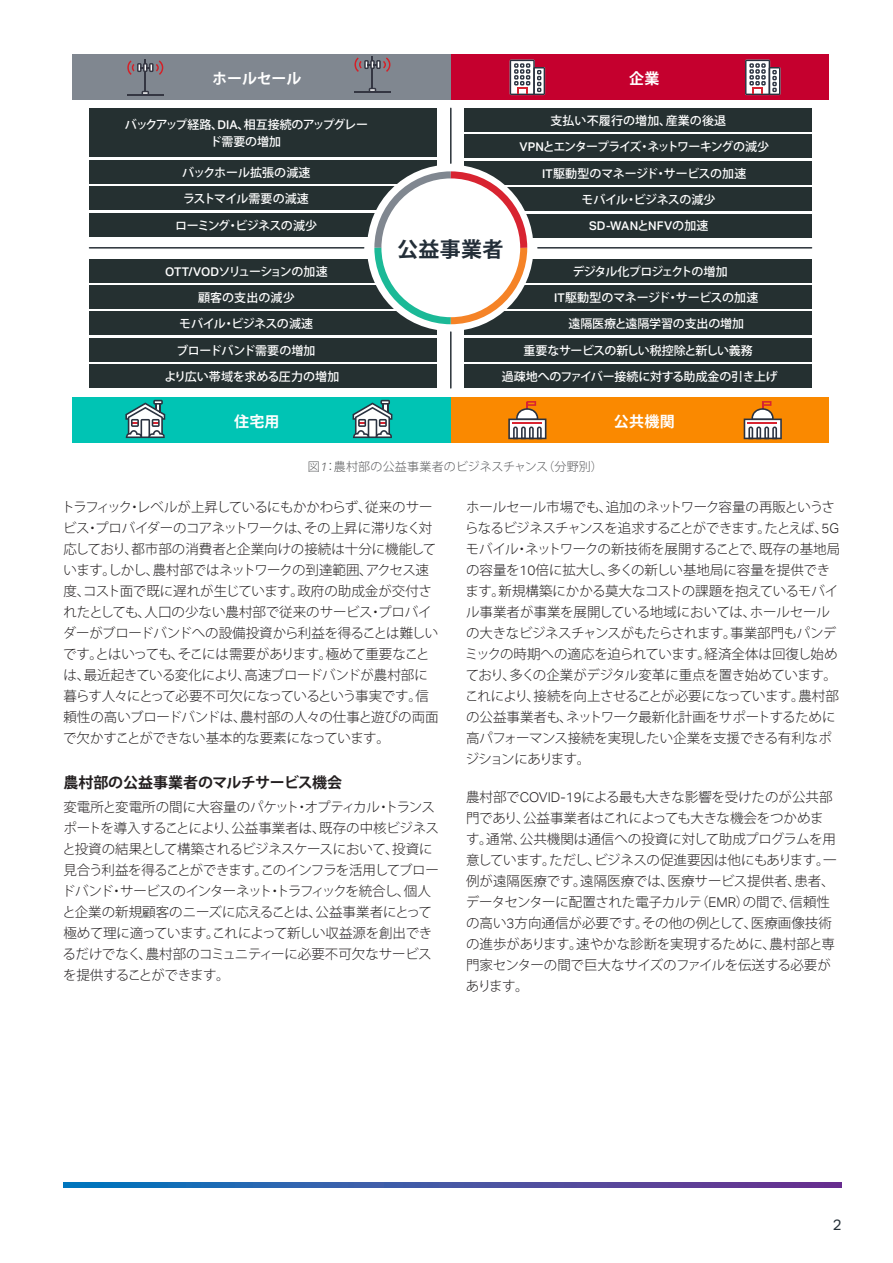
<style>
.page{position:relative;width:893px;height:1263px;background:#fff}
.page>*{position:absolute;margin:0;border:0;box-sizing:border-box;transform-origin:0 0}
.t1{font:700 21px "Koz Go Pr 6 N";letter-spacing:.015em;color:#232e38}
.Headline_for_body_co{font:700 15px "Koz Go Pro";letter-spacing:-.01em;color:#231f20}
.t2{font:700 15px "Koz Go Pr 6 N";letter-spacing:.015em;color:#fff}
.t3{font:15px "Aktiv Grotesk";color:#252f37}
.Body_Copy{font:300 13.5px/21px "Koz Go Pro";letter-spacing:-.02em;color:#231f20}
.t4{font:500 12px/26.4px "Koz Go Pr 6 N";letter-spacing:-.02em;color:#fff;text-align:center}
.Figure_Caption{font:300 12px "Koz Go Pro";letter-spacing:.02em;color:#57585a}
.t5{font:500 12px "Koz Go Pr 6 N";letter-spacing:-.09em;color:#fff}
.t6{font:500 12px "Koz Go Pr 6 N";letter-spacing:-.04em;color:#fff}
.t7{font:500 12px "Koz Go Pr 6 N";letter-spacing:.01em;color:#fff}
.t8{font:500 12px "Koz Go Pr 6 N";color:#fff}
.t9{font:500 12px "Koz Go Pr 6 N";letter-spacing:-.075em;color:#fff}
.t10{font:500 12px "Aktiv Grotesk";letter-spacing:.015em;color:#fff}
.s1{font-family:"Aktiv Grotesk"}
.s2{font-family:"Koz Go Pr 6 N"}
.s3{font-family:"Aktiv Grotesk";font-style:italic}
</style>
<div class="page">
<svg style="left:63px;top:1182px;width:779px;height:5px;background:#3f55a5"></svg>
<div style="left:451px;top:54px;width:378px;height:45px;background:#c5002e"></div>
<div style="left:73px;top:54px;width:378px;height:45px;background:#808790"></div>
<div style="left:451px;top:397px;width:378px;height:45px;background:#fa8900"></div>
<div style="left:73px;top:397px;width:378px;height:45px;background:#00c4b4"></div>
<hr style="left:89px;top:247px;width:275px;height:2px;background:#1b242b">
<hr style="left:538px;top:247px;width:274px;height:2px;background:#1b242b">
<hr style="left:450px;top:108px;width:1px;height:55px;background:#1b242b">
<hr style="left:450px;top:332px;width:1px;height:56px;background:#1b242b">
<div style="left:464px;top:108px;width:348px;height:24px;background:#253031"></div>
<div style="left:464px;top:135px;width:348px;height:23px;background:#253031"></div>
<div style="left:464px;top:161px;width:348px;height:24px;background:#253031"></div>
<div style="left:464px;top:187px;width:348px;height:24px;background:#253031"></div>
<div style="left:464px;top:214px;width:348px;height:23px;background:#253031"></div>
<div style="left:464px;top:259px;width:348px;height:23px;background:#253031"></div>
<div style="left:464px;top:285px;width:348px;height:24px;background:#253031"></div>
<div style="left:464px;top:312px;width:348px;height:23px;background:#253031"></div>
<div style="left:464px;top:338px;width:348px;height:24px;background:#253031"></div>
<div style="left:464px;top:364px;width:348px;height:24px;background:#253031"></div>
<div style="left:89px;top:259px;width:348px;height:23px;background:#253031"></div>
<div style="left:89px;top:285px;width:348px;height:24px;background:#253031"></div>
<div style="left:89px;top:312px;width:348px;height:23px;background:#253031"></div>
<div style="left:89px;top:338px;width:348px;height:24px;background:#253031"></div>
<div style="left:89px;top:108px;width:348px;height:49px;background:#253031"></div>
<div style="left:89px;top:160px;width:348px;height:24px;background:#253031"></div>
<div style="left:89px;top:186px;width:348px;height:24px;background:#253031"></div>
<div style="left:89px;top:213px;width:348px;height:23px;background:#253031"></div>
<div style="left:89px;top:364px;width:348px;height:24px;background:#253031"></div>
<svg style="left:371px;top:168px;width:160px;height:160px"></svg>
<svg style="left:508px;top:401px;width:38px;height:38px"></svg>
<hr style="left:512px;top:422px;width:30px;height:2px;background:#d82431">
<svg style="left:744px;top:401px;width:38px;height:38px"></svg>
<hr style="left:748px;top:422px;width:29px;height:2px;background:#d82431">
<svg style="left:510px;top:60px;width:35px;height:35px"></svg>
<svg style="left:745px;top:60px;width:35px;height:35px"></svg>
<svg style="left:353px;top:400px;width:39px;height:38px"></svg>
<svg style="left:125px;top:400px;width:40px;height:38px"></svg>
<svg style="left:127px;top:59px;width:36px;height:36px"></svg>
<svg style="left:354px;top:56px;width:36px;height:36px"></svg>
<p class="t2" style="left:212px;top:70px;width:91px">ホールセール</p>
<p class="t2" style="left:629px;top:70px;width:32px">企業</p>
<p class="t4" style="left:125px;top:117px;width:245px;line-height:16.5px">バックアップ経路、<span class="s1">DIA</span>、相互接続のアップグレード需要の増加</p>
<p class="t4" style="left:175px;top:159px;width:144px">バックホール拡張の減速ラストマイル需要の減速<br>ローミング・ビジネスの減少</p>
<p class="t4" style="left:165px;top:258px;width:164px"><span class="s1">OTT/VOD</span>ソリューションの加速顧客の支出の減少<br>モバイル・ビジネスの減速<br>ブロードバンド需要の増加</p>
<p class="t8" style="left:164px;top:370px;width:176px">より広い帯域を求める圧力の増加</p>
<p class="t7" style="left:550px;top:114px;width:177px">支払い不履行の増加、産業の後退</p>
<p class="t5" style="left:519px;top:140px;width:251px"><span class="s1">VPN</span>とエンタープライズ・ネットワーキングの減少</p>
<p class="t4" style="left:542px;top:160px;width:206px"><span class="s1">IT</span>駆動型のマネージド・サービスの加速</p>
<p class="t4" style="left:582px;top:187px;width:135px">モバイル・ビジネスの減少</p>
<p class="t10" style="left:589px;top:219px;width:121px">SD-WAN<span class="s2">と</span>NFV<span class="s2">の加速</span></p>
<p class="t9" style="left:572px;top:265px;width:157px">デジタル化プロジェクトの増加</p>
<p class="t4" style="left:554px;top:285px;width:206px"><span class="s1">IT</span>駆動型のマネージド・サービスの加速</p>
<p class="t4" style="left:568px;top:311px;width:177px">遠隔医療と遠隔学習の支出の増加</p>
<p class="t6" style="left:524px;top:344px;width:231px">重要なサービスの新しい税控除と新しい義務</p>
<p class="t4" style="left:502px;top:364px;width:277px">過疎地へのファイバー接続に対する助成金の引き上げ</p>
<p class="t1" style="left:397px;top:237px;width:108px">公益事業者</p>
<p class="t2" style="left:234px;top:413px;width:47px">住宅用</p>
<p class="t2" style="left:614px;top:413px;width:62px">公共機関</p>
<p class="Figure_Caption" style="left:308px;top:458px;width:296px">図<span class="s3">1</span>：農村部の公益事業者のビジネスチャンス（分野別）</p>
<p class="Body_Copy" style="left:62px;top:497px;width:379px">トラフィック・レベルが上昇しているにもかかわらず、従来のサービス・プロバイダーのコアネットワークは、その上昇に滞りなく対応しており、都市部の消費者と企業向けの接続は十分に機能しています。しかし、農村部ではネットワークの到達範囲、アクセス速度、コスト面で既に遅れが生じています。政府の助成金が交付されたとしても、人口の少ない農村部で従来のサービス・プロバイダーがブロードバンドへの設備投資から利益を得ることは難しいです。とはいっても、そこには需要があります。極めて重要なことは、最近起きている変化により、高速ブロードバンドが農村部に暮らす人々にとって必要不可欠になっているという事実です。信頼性の高いブロードバンドは、農村部の人々の仕事と遊びの両面で欠かすことができない基本的な要素になっています。</p>
<p class="Headline_for_body_co" style="left:63px;top:772px;width:280px">農村部の公益事業者のマルチサービス機会</p>
<p class="Body_Copy" style="left:62px;top:796px;width:379px">変電所と変電所の間に大容量のパケット・オプティカル・トランスポートを導入することにより、公益事業者は、既存の中核ビジネスと投資の結果として構築されるビジネスケースにおいて、投資に見合う利益を得ることができます。このインフラを活用してブロードバンド・サービスのインターネット・トラフィックを統合し、個人と企業の新規顧客のニーズに応えることは、公益事業者にとって極めて理に適っています。これによって新しい収益源を創出できるだけでなく、農村部のコミュニティーに必要不可欠なサービスを提供することができます。</p>
<p class="Body_Copy" style="left:465px;top:497px;width:377px">ホールセール市場でも、追加のネットワーク容量の再販というさらなるビジネスチャンスを追求することができます。たとえば、<span class="s1">5G</span>モバイル・ネットワークの新技術を展開することで、既存の基地局の容量を<span class="s1">10</span>倍に拡大し、多くの新しい基地局に容量を提供できます。新規構築にかかる莫大なコストの課題を抱えているモバイル事業者が事業を展開している地域においては、ホールセールの大きなビジネスチャンスがもたらされます。事業部門もパンデミックの時期への適応を迫られています。経済全体は回復し始めており、多くの企業がデジタル変革に重点を置き始めています。これにより、接続を向上させることが必要になっています。農村部の公益事業者も、ネットワーク最新化計画をサポートするために高パフォーマンス接続を実現したい企業を支援できる有利なポジションにあります。</p>
<p class="Body_Copy" style="left:466px;top:786px;width:372px">農村部で<span class="s1">COVID-19</span>による最も大きな影響を受けたのが公共部門であり、公益事業者はこれによっても大きな機会をつかめます。通常、公共機関は通信への投資に対して助成プログラムを用意しています。ただし、ビジネスの促進要因は他にもあります。一例が遠隔医療です。遠隔医療では、医療サービス提供者、患者、データセンターに配置された電子カルテ（<span class="s1">EMR</span>）の間で、信頼性の高い<span class="s1">3</span>方向通信が必要です。その他の例として、医療画像技術の進歩があります。速やかな診断を実現するために、農村部と専門家センターの間で巨大なサイズのファイルを伝送する必要があります。</p>
<p class="t3" style="left:833px;top:1216px;width:10px">2</p>
</div>
